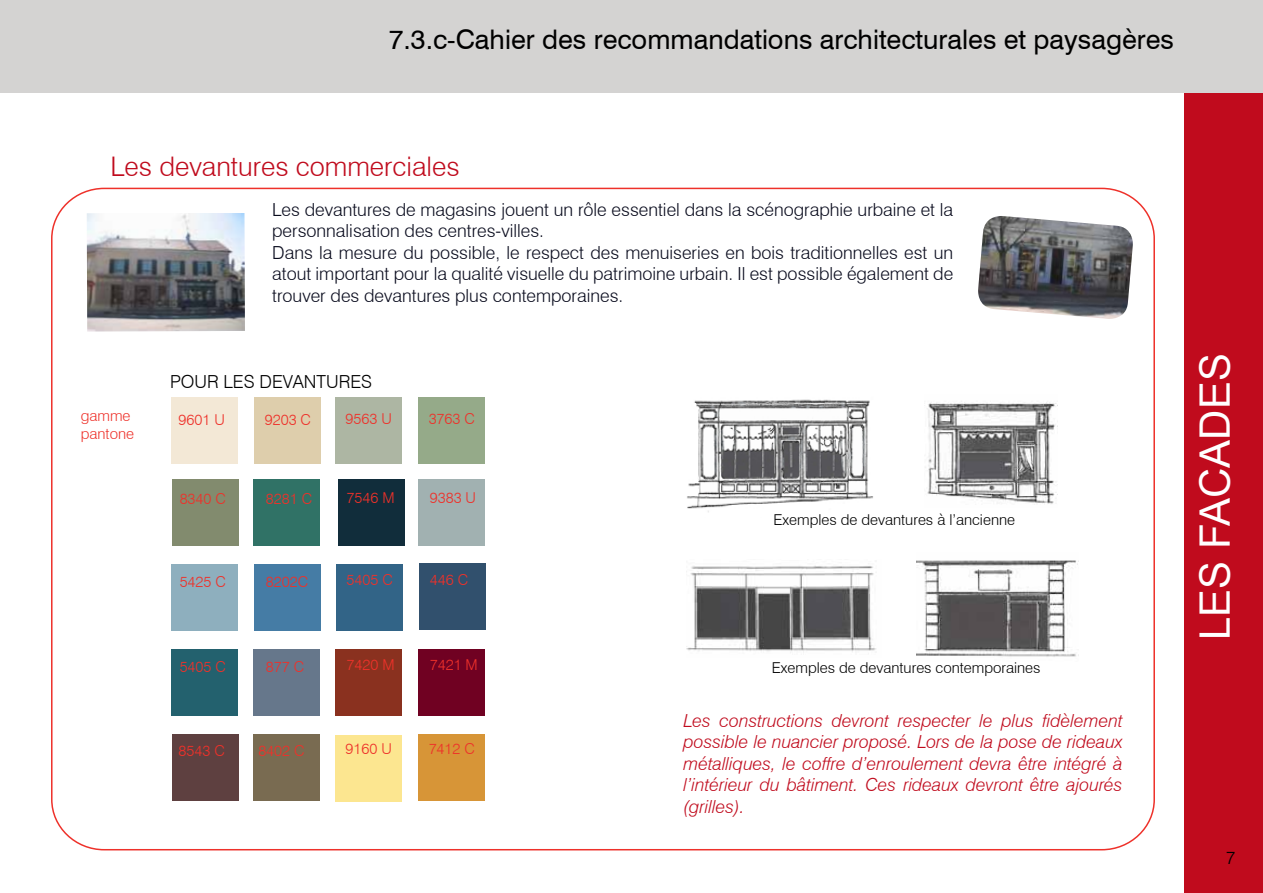
<style>
.page{position:relative;width:1263px;height:893px;background:#fff}
.page>*{position:absolute;margin:0;border:0;box-sizing:border-box;transform-origin:0 0}
.t1{font:42px "Arial";color:#fff}
.t2{font:27px "Swiss 721 BT";color:#000}
.t3{font:300 27px "Swiss 721 BT";color:#c00b1d}
.t4{font:300 18px/21.6px "Swiss 721 BT";color:#090b1d}
.t5{font:italic 300 18px/21.6px "Swiss 721 BT";color:#c00b1d;text-align:justify}
.t6{font:300 18px "Swiss 721 BT";color:#000}
.t7{font:300 15px/18px "Swiss 721 BT";color:#ee312a}
.t8{font:300 15px "Swiss 721 BT";color:#000}
</style>
<div class="page">
<div style="left:1184px;top:0;width:79px;height:893px;background:#c00b1d"></div>
<div style="left:0;top:0;width:1263px;height:92px;background:#d4d3d2"></div>
<div style="left:171px;top:397px;width:67px;height:67px;background:#f3e8d6"></div>
<div style="left:254px;top:397px;width:66px;height:67px;background:#deceac"></div>
<div style="left:335px;top:397px;width:67px;height:67px;background:#adb6a3"></div>
<div style="left:418px;top:398px;width:67px;height:66px;background:#95aa89"></div>
<div style="left:172px;top:479px;width:66px;height:67px;background:#828b6e"></div>
<div style="left:253px;top:479px;width:67px;height:67px;background:#307266"></div>
<div style="left:171px;top:564px;width:67px;height:66px;background:#8eafbe"></div>
<div style="left:254px;top:564px;width:66px;height:66px;background:#457ca5"></div>
<div style="left:335px;top:735px;width:66px;height:67px;background:#fce690"></div>
<div style="left:418px;top:479px;width:67px;height:67px;background:#a1b1b1"></div>
<div style="left:336px;top:564px;width:67px;height:66px;background:#326487"></div>
<div style="left:419px;top:563px;width:66px;height:66px;background:#31506d"></div>
<div style="left:418px;top:734px;width:67px;height:66px;background:#d79537"></div>
<div style="left:172px;top:734px;width:66px;height:66px;background:#5e4040"></div>
<div style="left:253px;top:734px;width:67px;height:66px;background:#796b51"></div>
<div style="left:253px;top:649px;width:67px;height:66px;background:#66778b"></div>
<div style="left:336px;top:649px;width:66px;height:66px;background:#8a311f"></div>
<div style="left:418px;top:649px;width:67px;height:66px;background:#700122"></div>
<div style="left:171px;top:649px;width:67px;height:67px;background:#23616e"></div>
<div style="left:338px;top:479px;width:66px;height:66px;background:#112d3b"></div>
<img style="left:687px;top:399px;width:186px;height:113px">
<img style="left:925px;top:401px;width:132px;height:103px">
<img style="left:87px;top:213px;width:158px;height:119px">
<img style="left:978px;top:216px;width:155px;height:103px">
<img style="left:687px;top:566px;width:189px;height:87px">
<img style="left:916px;top:560px;width:162px;height:97px">
<h2 class="t2" style="left:389px;top:23px;width:787px">7.3.c-Cahier des recommandations architecturales et paysagères</h2>
<h2 class="t3" style="left:111px;top:150px;width:351px">Les devantures commerciales</h2>
<p class="t4" style="left:272px;top:198px;width:683px">Les devantures de magasins jouent un rôle essentiel dans la scénographie urbaine et la personnalisation des centres-villes.<br>Dans la mesure du possible, le respect des menuiseries en bois traditionnelles est un atout important pour la qualité visuelle du patrimoine urbain. Il est possible également de trouver des devantures plus contemporaines.</p>
<p class="t6" style="left:170px;top:371px;width:204px">POUR LES DEVANTURES</p>
<p class="t7" style="left:81px;top:406px;width:55px">gamme pantone</p>
<p class="t7" style="left:179px;top:410px;width:48px">9601 U</p>
<p class="t7" style="left:265px;top:410px;width:48px">9203 C</p>
<p class="t7" style="left:345px;top:409px;width:48px">9563 U</p>
<p class="t7" style="left:429px;top:409px;width:48px">3763 C</p>
<p class="t7" style="left:180px;top:489px;width:48px">8340 C</p>
<p class="t7" style="left:266px;top:489px;width:48px">8281 C</p>
<p class="t7" style="left:347px;top:488px;width:50px">7546 M</p>
<p class="t7" style="left:430px;top:488px;width:48px">9383 U</p>
<p class="t7" style="left:180px;top:572px;width:48px">5425 C</p>
<p class="t7" style="left:266px;top:572px;width:44px">8202C</p>
<p class="t7" style="left:347px;top:571px;width:48px">5405 C</p>
<p class="t7" style="left:430px;top:571px;width:40px">446 C</p>
<p class="t7" style="left:180px;top:657px;width:48px">5405 C</p>
<p class="t7" style="left:266px;top:657px;width:40px">877 C</p>
<p class="t7" style="left:347px;top:656px;width:50px">7420 M</p>
<p class="t7" style="left:430px;top:656px;width:50px">7421 M</p>
<p class="t7" style="left:179px;top:741px;width:48px">8543 C</p>
<p class="t7" style="left:258px;top:741px;width:48px">8402 C</p>
<p class="t7" style="left:345px;top:740px;width:48px">9160 U</p>
<p class="t7" style="left:429px;top:740px;width:48px">7412 C</p>
<p class="t8" style="left:773px;top:511px;width:243px">Exemples de devantures à l’ancienne</p>
<p class="t8" style="left:772px;top:658px;width:270px">Exemples de devantures contemporaines</p>
<p class="t5" style="left:683px;top:709px;width:441px">Les constructions devront respecter le plus fidèlement possible le nuancier proposé. Lors de la pose de rideaux métalliques, le coffre d’enroulement devra être intégré à l’intérieur du bâtiment. Ces rideaux devront être ajourés (grilles).</p>
<h1 class="t1" style="left:1187px;top:640px;width:289px;rotate:-90deg">LES FACADES</h1>
<p class="t6" style="left:1226px;top:847px;width:11px">7</p>
<p class="t6" style="left:1227px;top:856px;width:11px">7</p>
</div>
